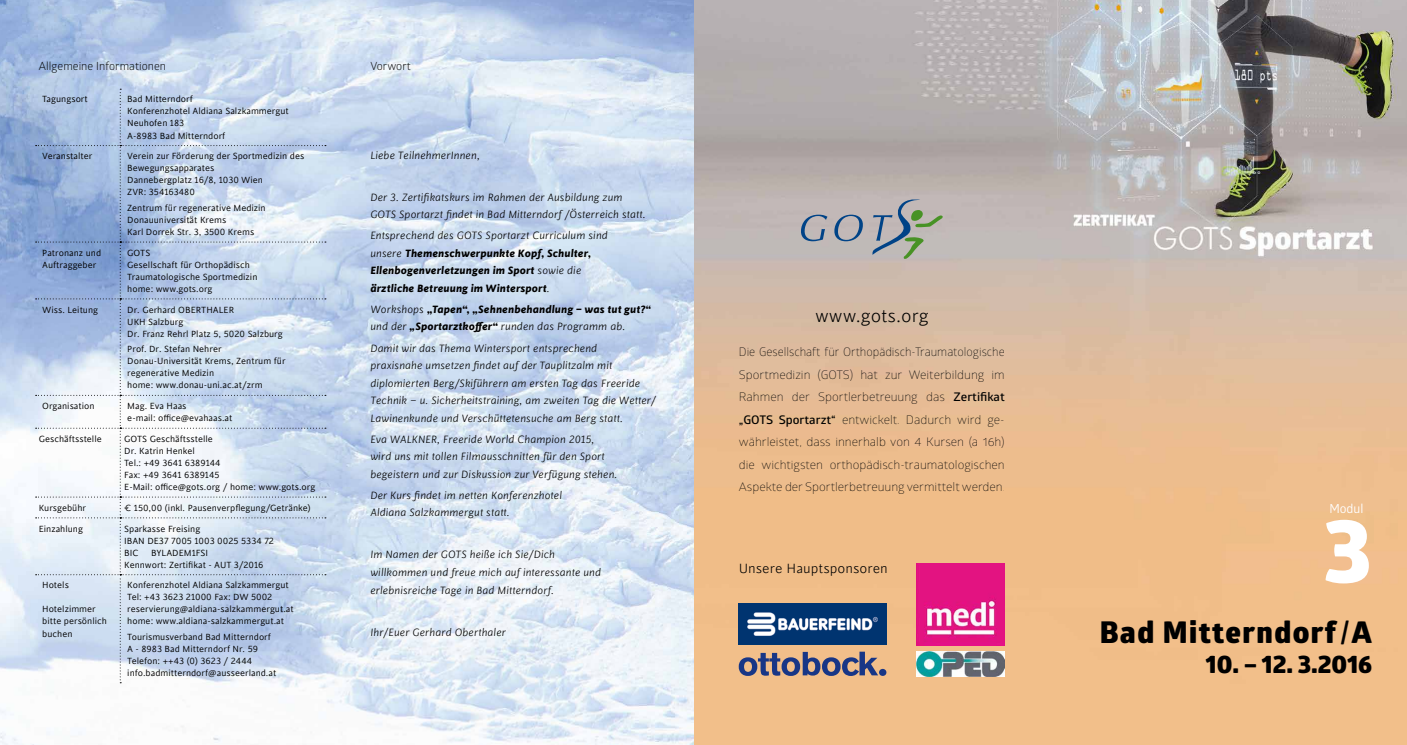
<style>
.page{position:relative;width:1407px;height:745px;background:#fff}
.page>*{position:absolute;margin:0;border:0;box-sizing:border-box;transform-origin:0 0}
.t1{font:800 90px "Glober";color:#fff}
.t2{font:800 30px "Glober";letter-spacing:.05em;color:#000}
.t3{font:800 25px "Glober";color:#000}
.t4{font:300 20px "Cinta";color:#000}
.t5{font:300 15px "Cinta";color:#000}
.t6{font:12.5px "Glober";color:#fff}
.t7{font:italic 300 11.88px/17.5px "Cinta";color:#000;scale:1.05 1}
.t8{font:300 11.88px/22.5px "Glober";color:#000;text-align:justify}
.t9{font:italic 700 11.88px/17.5px "Cinta";color:#000;scale:1.05 1}
.t10{font:11.25px "Glober";letter-spacing:.005em;color:#000}
.t11{font:10px/12px "Cinta";color:#000}
.s1{font-weight:300}
.s2{font-weight:600}
.s3{font-weight:100}
</style>
<div class="page">
<img style="left:0;top:0;width:1407px;height:744px">
<svg style="left:36px;top:89px;width:290px;height:593px"></svg>
<svg style="left:799px;top:198px;width:146px;height:62px"></svg>
<img style="left:917px;top:563px;width:88px;height:82px">
<img style="left:739px;top:603px;width:147px;height:41px">
<img style="left:917px;top:651px;width:88px;height:24px">
<svg style="left:739px;top:651px;width:147px;height:24px"></svg>
<p class="t10" style="left:39px;top:58px;width:129px">Allgemeine Informationen</p>
<p class="t11" style="left:42px;top:94px;width:47px">Tagungsort</p>
<p class="t11" style="left:127px;top:94px;width:163px">Bad Mitterndorf<br>Konferenzhotel Aldiana Salzkammergut<br>Neuhofen 183<br>A-8983 Bad Mitterndorf</p>
<p class="t11" style="left:42px;top:150px;width:52px">Veranstalter</p>
<p class="t11" style="left:127px;top:150px;width:178px">Verein zur Förderung der Sportmedizin des<br>Bewegungsapparates<br>Dannebergplatz 16/8, 1030 Wien<br>ZVR: 354163480</p>
<p class="t11" style="left:127px;top:202px;width:140px">Zentrum für regenerative Medizin<br>Donauuniversität Krems<br>Karl Dorrek Str. 3, 3500 Krems</p>
<p class="t11" style="left:42px;top:247px;width:60px">Patronanz und<br>Auftraggeber</p>
<p class="t11" style="left:127px;top:247px;width:132px">GOTS<br>Gesellschaft für Orthopädisch<br>Traumatologische Sportmedizin home: www.gots.org</p>
<p class="t11" style="left:42px;top:303px;width:57px">Wiss. Leitung</p>
<p class="t11" style="left:127px;top:303px;width:157px">Dr. Gerhard OBERTHALER<br>UKH Salzburg<br>Dr. Franz Rehrl Platz 5, 5020 Salzburg</p>
<p class="t11" style="left:127px;top:343px;width:160px">Prof. Dr. Stefan Nehrer<br>Donau-Universität Krems, Zentrum für regenerative Medizin<br>home: www.donau-uni.ac.at/zrm</p>
<p class="t11" style="left:42px;top:400px;width:54px">Organisation</p>
<p class="t11" style="left:127px;top:400px;width:107px">Mag. Eva Haas<br>e-mail: office@evahaas.at</p>
<p class="t11" style="left:39px;top:433px;width:65px">Geschäftsstelle</p>
<p class="t11" style="left:124px;top:433px;width:193px">GOTS Geschäftsstelle<br>Dr. Katrin Henkel<br>Tel.: +49 3641 6389144<br>Fax: +49 3641 6389145<br>E-Mail: office@gots.org / home: www.gots.org</p>
<p class="t11" style="left:39px;top:501px;width:49px">Kursgebühr</p>
<p class="t11" style="left:124px;top:501px;width:188px">€ 150,00 (inkl. Pausenverpflegung/Getränke)</p>
<p class="t11" style="left:39px;top:522px;width:46px">Einzahlung</p>
<p class="t11" style="left:124px;top:522px;width:151px">Sparkasse Freising<br>IBAN DE37 7005 1003 0025 5334 72<br>BIC</p>
<p class="t11" style="left:124px;top:546px;width:141px;text-indent:27px">BYLADEM1FSI<br>Kennwort: Zertifikat - AUT 3/2016</p>
<p class="t11" style="left:42px;top:579px;width:28px">Hotels</p>
<p class="t11" style="left:42px;top:603px;width:66px">Hotelzimmer bitte persönlich buchen</p>
<p class="t11" style="left:127px;top:579px;width:168px">Konferenzhotel Aldiana Salzkammergut Tel: +43 3623 21000 Fax: DW 5002 reservierung@aldiana-salzkammergut.at home: www.aldiana-salzkammergut.at</p>
<p class="t11" style="left:127px;top:630px;width:151px">Tourismusverband Bad Mitterndorf A - 8983 Bad Mitterndorf Nr. 59<br>Telefon: ++43 (0) 3623 / 2444 info.badmitterndorf@ausseerland.at</p>
<p class="t10" style="left:370px;top:58px;width:42px">Vorwort</p>
<p class="t7" style="left:370px;top:146px;width:106px">Liebe TeilnehmerInnen,</p>
<p class="t7" style="left:370px;top:188px;width:264px">Der 3. Zertifikatskurs im Rahmen der Ausbildung zum<br>GOTS Sportarzt findet in Bad Mitterndorf /Österreich statt.</p>
<p class="t9" style="left:370px;top:227px;width:228px"><span class="s1">Entsprechend des GOTS Sportarzt Curriculum sind unsere</span> Themenschwerpunkte Kopf, Schulter, Ellenbogenverletzungen im Sport <span class="s1">sowie die </span>ärztliche Betreuung im Wintersport<span class="s1">.</span></p>
<p class="t9" style="left:370px;top:300px;width:269px"><span class="s1">Workshops</span> „Tapen“, „Sehnenbehandlung – was tut gut?“ <span class="s1">und der</span> „Sportarztkoffer“ <span class="s1">runden das Programm ab.</span></p>
<p class="t7" style="left:370px;top:339px;width:274px">Damit wir das Thema Wintersport entsprechend<br>praxisnahe umsetzen findet auf der Tauplitzalm mit diplomierten Berg/Skiführern am ersten Tag das Freeride Technik – u. Sicherheitstraining, am zweiten Tag die Wetter/ Lawinenkunde und Verschüttetensuche am Berg statt.</p>
<p class="t7" style="left:370px;top:430px;width:237px">Eva WALKNER, Freeride World Champion 2015, wird uns mit tollen Filmausschnitten für den Sport begeistern und zur Diskussion zur Verfügung stehen.</p>
<p class="t7" style="left:370px;top:486px;width:184px">Der Kurs findet im netten Konferenzhotel<br>Aldiana Salzkammergut statt.</p>
<p class="t7" style="left:370px;top:545px;width:221px">Im Namen der GOTS heiße ich Sie/Dich willkommen und freue mich auf interessante und erlebnisreiche Tage in Bad Mitterndorf.</p>
<p class="t7" style="left:370px;top:622px;width:131px">Ihr/Euer Gerhard Oberthaler</p>
<h3 class="t4" style="left:815px;top:305px;width:115px">www.gots.org</h3>
<p class="t8" style="left:739px;top:340px;width:267px">Die Gesellschaft für Orthopädisch-Traumatologische Sportmedizin (GOTS) hat zur Weiterbildung im Rahmen der Sportlerbetreuung das <span class="s2">Zertifikat „GOTS Sportarzt“</span> entwickelt. Dadurch wird ge&shy;währleistet, dass innerhalb von 4 Kursen (a 16h) die wichtigsten orthopädisch-traumatologischen Aspekte der Sportlerbetreuung vermittelt werden<span class="s3">.</span></p>
<h3 class="t5" style="left:739px;top:560px;width:151px">Unsere Hauptsponsoren</h3>
<p class="t6" style="left:1329px;top:499px;width:35px">Modul</p>
<h1 class="t1" style="left:1323px;top:482px;width:50px">3</h1>
<h2 class="t2" style="left:1100px;top:609px;width:274px">Bad Mitterndorf /A</h2>
<h3 class="t3" style="left:1206px;top:645px;width:168px">10. – 12. 3.2016</h3>
</div>
